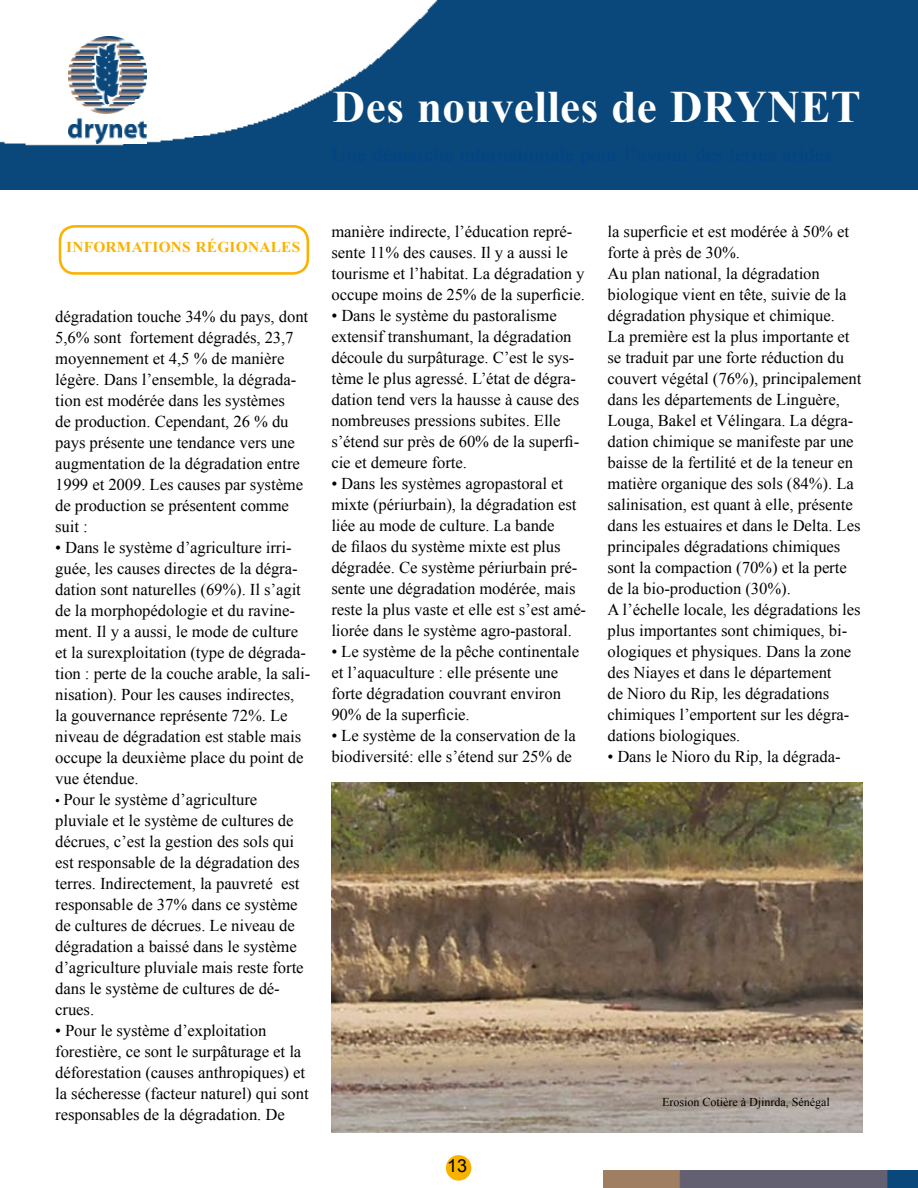
<style>
.page{position:relative;width:918px;height:1188px;background:#fff}
.page>*{position:absolute;margin:0;border:0;box-sizing:border-box;transform-origin:0 0}
.t1{font:700 45px "Times New Roman";letter-spacing:.01em;color:#fff}
.t2{font:18px "Arial";color:#000}
.t3{font:16.5px/21px "Times New Roman";color:#000}
.t4{font:700 15px "Times New Roman";color:#f9b200}
.t5{font:12px "Times New Roman";color:#000}
.s1{font-size:13.5px}
</style>
<div class="page">
<div style="left:59px;top:225px;width:250px;height:50px;border:3px solid #f9b200;border-radius:15px"></div>
<img style="left:0;top:0;width:918px;height:189px">
<img style="left:68px;top:37px;width:79px;height:106px">
<div style="left:446px;top:1155px;width:25px;height:26px;background:#f9b200;border-radius:50%"></div>
<img style="left:604px;top:1171px;width:314px;height:17px">
<img style="left:332px;top:782px;width:531px;height:351px">
<h1 class="t1" style="left:333px;top:76px;width:529px">DES NOUVELLES DE DRYNET</h1>
<p class="t4" style="left:66px;top:237px;width:18px">INFORMATIONS</p>
<p class="t4" style="left:196px;top:237px;width:34px">RÉGIONALES</p>
<p class="t3" style="left:55px;top:306px;width:254px">dégradation touche 34% du pays, dont<br>5,6% sont fortement dégradés, 23,7 moyennement et 4,5 % de manière légère. Dans l’ensemble, la dégrada&shy;tion est modérée dans les systèmes<br>de production. Cependant, 26 % du pays présente une tendance vers une augmentation de la dégradation entre<br>1999 et 2009. Les causes par système de production se présentent comme suit :</p>
<p class="t3" style="left:55px;top:537px;width:257px">• Dans le système d’agriculture irri&shy;guée, les causes directes de la dégra&shy;dation sont naturelles (69%). Il s’agit de la morphopédologie et du ravine&shy;ment. Il y a aussi, le mode de culture et la surexploitation (type de dégrada&shy;tion : perte de la couche arable, la sali&shy;nisation). Pour les causes indirectes, la gouvernance représente 72%. Le niveau de dégradation est stable mais occupe la deuxième place du point de vue étendue.</p>
<p class="t3" style="left:55px;top:789px;width:250px"><span class="s1">•</span> Pour le système d’agriculture pluviale et le système de cultures de décrues, c’est la gestion des sols qui est responsable de la dégradation des terres. Indirectement, la pauvreté est responsable de 37% dans ce système de cultures de décrues. Le niveau de dégradation a baissé dans le système d’agriculture pluviale mais reste forte dans le système de cultures de dé&shy;crues.</p>
<p class="t3" style="left:55px;top:1020px;width:255px">• Pour le système d’exploitation forestière, ce sont le surpâturage et la déforestation (causes anthropiques) et la sécheresse (facteur naturel) qui sont responsables de la dégradation. De</p>
<p class="t3" style="left:331px;top:221px;width:255px">manière indirecte, l’éducation repré&shy;sente 11% des causes. Il y a aussi le tourisme et l’habitat. La dégradation y occupe moins de 25% de la superficie.</p>
<p class="t3" style="left:331px;top:305px;width:250px">• Dans le système du pastoralisme extensif transhumant, la dégradation découle du surpâturage. C’est le sys&shy;tème le plus agressé. L’état de dégra&shy;dation tend vers la hausse à cause des nombreuses pressions subites. Elle s’étend sur près de 60% de la superfi&shy;cie et demeure forte.</p>
<p class="t3" style="left:331px;top:473px;width:257px">• Dans les systèmes agropastoral et mixte (périurbain), la dégradation est liée au mode de culture. La bande<br>de filaos du système mixte est plus dégradée. Ce système périurbain pré&shy;sente une dégradation modérée, mais reste la plus vaste et elle est s’est amé&shy;liorée dans le système agro-pastoral.</p>
<p class="t3" style="left:331px;top:641px;width:250px">• Le système de la pêche continentale et l’aquaculture : elle présente une forte dégradation couvrant environ<br>90% de la superficie.</p>
<p class="t3" style="left:331px;top:725px;width:246px">• Le système de la conservation de la biodiversité: elle s’étend sur 25% de</p>
<p class="t2" style="left:447px;top:1154px;width:22px">13</p>
<p class="t3" style="left:608px;top:221px;width:255px">la superficie et est modérée à 50% et forte à près de 30%.<br>Au plan national, la dégradation biologique vient en tête, suivie de la dégradation physique et chimique.<br>La première est la plus importante et se traduit par une forte réduction du couvert végétal (76%), principalement dans les départements de Linguère, Louga, Bakel et Vélingara. La dégra&shy;dation chimique se manifeste par une baisse de la fertilité et de la teneur en matière organique des sols (84%). La salinisation, est quant à elle, présente dans les estuaires et dans le Delta. Les principales dégradations chimiques sont la compaction (70%) et la perte de la bio-production (30%).<br>A l’échelle locale, les dégradations les plus importantes sont chimiques, bi&shy;ologiques et physiques. Dans la zone des Niayes et dans le département<br>de Nioro du Rip, les dégradations chimiques l’emportent sur les dégra&shy;dations biologiques.</p>
<p class="t3" style="left:608px;top:746px;width:235px">• Dans le Nioro du Rip, la dégrada-</p>
<p class="t5" style="left:662px;top:1094px;width:169px">Erosion Cotière à Djinrda, Sénégal</p>
</div>
